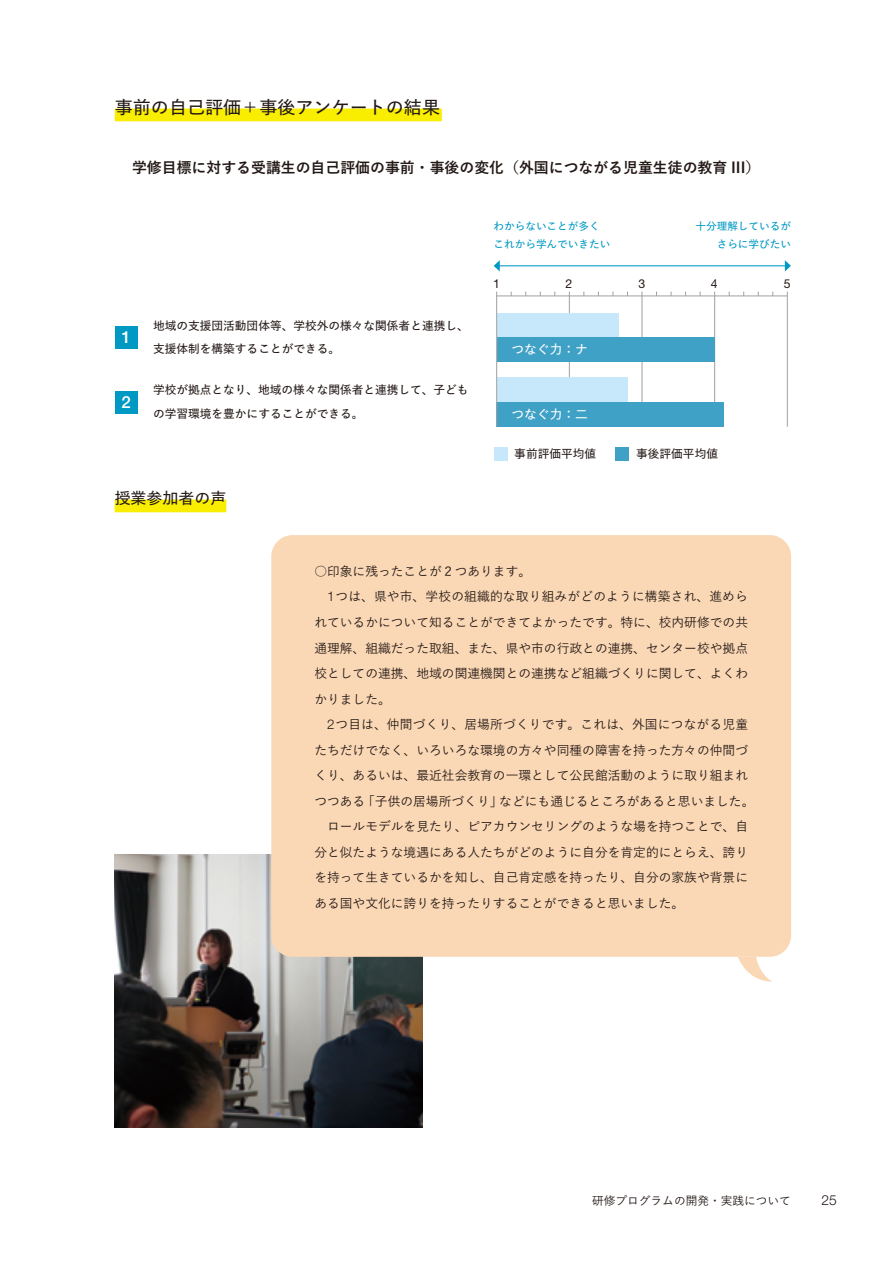
<style>
.page{position:relative;width:893px;height:1263px;background:#fff}
.page>*{position:absolute;margin:0;border:0;box-sizing:border-box;transform-origin:0 0}
.t1{font:600 18px "Yu Go Pr 6 N";color:#221815}
.t2{font:500 16.8px "Helvetica Neue LT Std";color:#fff}
.t3{font:600 15.9px "Yu Go Pr 6 N";color:#221815}
.t4{font:700 15.9px "Yu Go Pr 6 N";color:#fff}
.t5{font:700 14.85px "Yu Go Pr 6 N";color:#221815}
.t6{font:300 13.8px "Helvetica Neue LT Std";color:#221815}
.t7{font:500 12.75px "Yu Go Pr 6 N";color:#221815}
.t8{font:600 12.75px "Yu Go Pr 6 N";color:#fff}
.t9{font:12.3px "Helvetica Neue LT Std";color:#221815}
.t10{font:600 11.7px/23.4px "Yu Go Pr 6 N";color:#221815}
.t11{font:500 11.7px "Yu Go Pr 6 N";color:#221815}
.t12{font:600 10.65px/18px "Yu Go Pr 6 N";color:#0099c4}
.s1{font-family:"Helvetica Neue LT Std";font-weight:300;font-size:13.35px}
</style>
<div class="page">
<hr style="left:499px;top:265px;width:287px;height:1px;background:#0099c4">
<svg style="left:494px;top:260px;width:6px;height:11px"></svg>
<svg style="left:785px;top:260px;width:6px;height:11px"></svg>
<hr style="left:496px;top:296px;width:291px;height:1px;background:#9fa0a0">
<hr style="left:569px;top:292px;width:1px;height:135px;background:#9fa0a0">
<hr style="left:642px;top:292px;width:1px;height:135px;background:#9fa0a0">
<hr style="left:714px;top:292px;width:1px;height:135px;background:#9fa0a0">
<hr style="left:787px;top:292px;width:1px;height:135px;background:#9fa0a0">
<div style="left:115px;top:326px;width:23px;height:23px;background:#0099c4"></div>
<div style="left:115px;top:391px;width:23px;height:22px;background:#0099c4"></div>
<div style="left:497px;top:313px;width:122px;height:24px;background:#c7e8fa"></div>
<div style="left:497px;top:337px;width:218px;height:25px;background:#3fa1c6"></div>
<div style="left:497px;top:377px;width:130px;height:25px;background:#c7e8fa"></div>
<div style="left:497px;top:402px;width:227px;height:25px;background:#3fa1c6"></div>
<div style="left:495px;top:447px;width:13px;height:13px;background:#c7e8fa"></div>
<div style="left:615px;top:447px;width:13px;height:13px;background:#3fa1c6"></div>
<hr style="left:496px;top:292px;width:1px;height:135px;background:#9fa0a0">
<div style="left:115px;top:109px;width:327px;height:12px;background:#faee00"></div>
<div style="left:115px;top:499px;width:111px;height:13px;background:#faee00"></div>
<img style="left:115px;top:855px;width:307px;height:272px">
<div style="left:271px;top:535px;width:520px;height:422px;background:#fbd8b5;border-radius:21px"></div>
<svg style="left:738px;top:957px;width:34px;height:25px"></svg>
<h1 class="t1" style="left:115px;top:90px;width:327px">事前の自己評価＋事後アンケートの結果</h1>
<p class="t5" style="left:132px;top:159px;width:630px">学修目標に対する受講生の自己評価の事前・事後の変化（外国につながる児童生徒の教育 III）</p>
<p class="t12" style="left:493px;top:215px;width:118px">わからないことが多くこれから学んでいきたい</p>
<p class="t12" style="left:695px;top:215px;width:97px;text-align:right">十分理解しているがさらに学びたい</p>
<p class="t4" style="left:121px;top:329px;width:11px">1</p>
<h2 class="t2" style="left:122px;top:327px;width:11px">1</h2>
<p class="t4" style="left:121px;top:393px;width:11px">1</p>
<h2 class="t2" style="left:122px;top:392px;width:11px">2</h2>
<p class="t10" style="left:153px;top:312px;width:317px">地域の支援団活動団体等、学校外の様々な関係者と連携し、支援体制を構築することができる。</p>
<p class="t10" style="left:153px;top:377px;width:317px">学校が拠点となり、地域の様々な関係者と連携して、子どもの学習環境を豊かにすることができる。</p>
<p class="t3" style="left:115px;top:483px;width:113px">授業参加者の声</p>
<p class="t9" style="left:493px;top:276px;width:8px">1</p>
<p class="t9" style="left:565px;top:276px;width:8px">2</p>
<p class="t9" style="left:638px;top:276px;width:8px">3</p>
<p class="t9" style="left:711px;top:276px;width:8px">4</p>
<p class="t9" style="left:784px;top:276px;width:8px">5</p>
<p class="t8" style="left:511px;top:338px;width:78px">つなぐ力：ナ</p>
<p class="t8" style="left:511px;top:402px;width:78px">つなぐ力：二</p>
<p class="t10" style="left:514px;top:440px;width:83px">事前評価平均値</p>
<p class="t10" style="left:636px;top:440px;width:83px">事後評価平均値</p>
<p class="t7" style="left:314px;top:559px;width:218px">○印象に残ったことが２つあります。</p>
<p class="t7" style="left:327px;top:585px;width:422px"><span class="s1">1</span>つは、県や市、学校の組織的な取り組みがどのように構築され、進めら</p>
<p class="t7" style="left:314px;top:610px;width:435px">れているかについて知ることができてよかったです。特に、校内研修での共</p>
<p class="t7" style="left:314px;top:636px;width:435px">通理解、組織だった取組、また、県や市の行政との連携、センター校や拠点</p>
<p class="t7" style="left:314px;top:661px;width:435px">校としての連携、地域の関連機関との連携など組織づくりに関して、よくわ</p>
<p class="t7" style="left:314px;top:687px;width:78px">かりました。</p>
<p class="t7" style="left:327px;top:712px;width:423px"><span class="s1">2</span>つ目は、仲間づくり、居場所づくりです。これは、外国につながる児童</p>
<p class="t7" style="left:314px;top:738px;width:435px">たちだけでなく、いろいろな環境の方々や同種の障害を持った方々の仲間づ</p>
<p class="t7" style="left:314px;top:764px;width:435px">くり、あるいは、最近社会教育の一環として公民館活動のように取り組まれ</p>
<p class="t7" style="left:314px;top:789px;width:442px">つつある「子供の居場所づくり」などにも通じるところがあると思いました。</p>
<p class="t7" style="left:314px;top:815px;width:435px">　ロールモデルを見たり、ピアカウンセリングのような場を持つことで、自</p>
<p class="t7" style="left:314px;top:840px;width:435px">分と似たような境遇にある人たちがどのように自分を肯定的にとらえ、誇り</p>
<p class="t7" style="left:314px;top:866px;width:435px">を持って生きているかを知し、自己肯定感を持ったり、自分の家族や背景に</p>
<p class="t7" style="left:314px;top:891px;width:371px">ある国や文化に誇りを持ったりすることができると思いました。</p>
<p class="t11" style="left:592px;top:1190px;width:200px">研修プログラムの開発・実践について</p>
<p class="t6" style="left:821px;top:1192px;width:17px">25</p>
</div>
